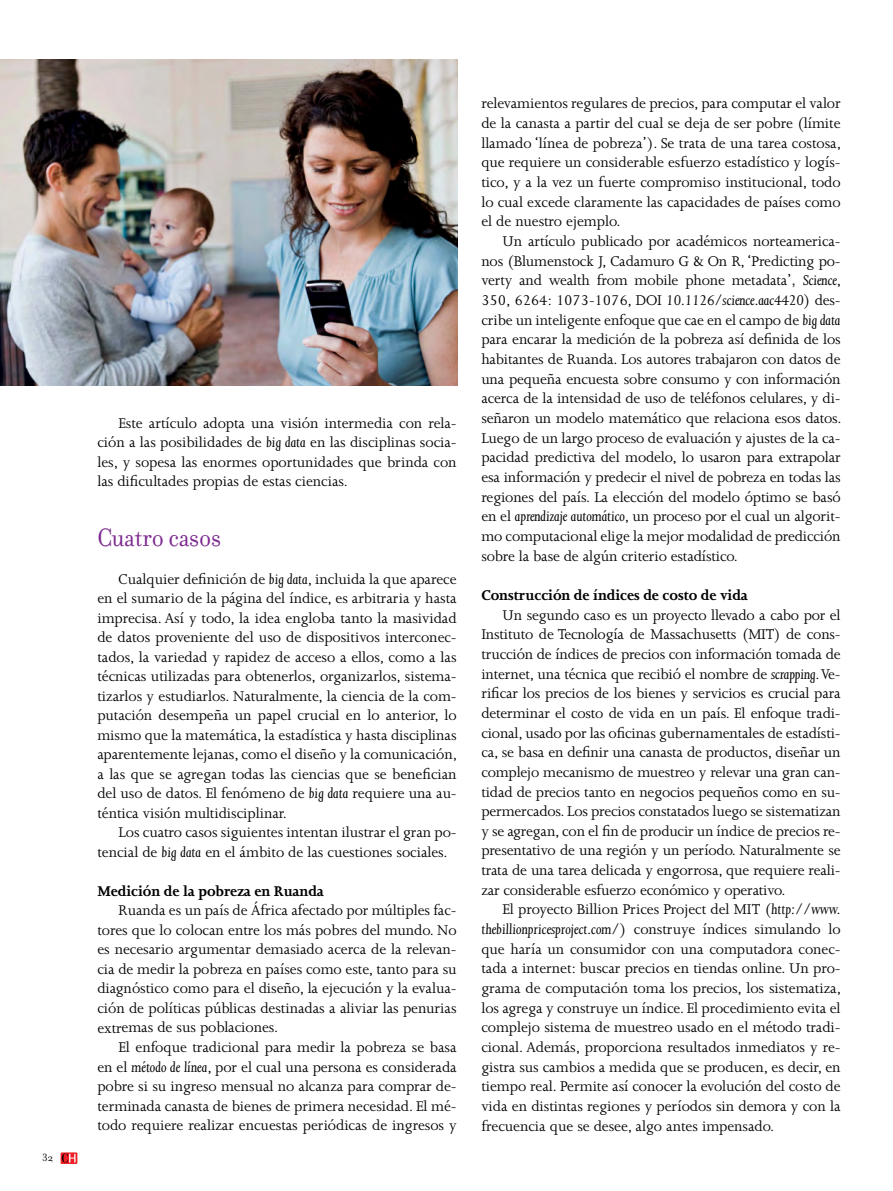
<style>
.page{position:relative;width:893px;height:1191px;background:#fff}
.page>*{position:absolute;margin:0;border:0;box-sizing:border-box;transform-origin:0 0}
.t1{font:27px "Filosofia";letter-spacing:-.005em;color:#7d2a90;scale:.95 1}
.t2{font:16.2px/19.6px "Joanna MT Std";letter-spacing:-.005em;color:#000;text-align:justify}
.t3{font:700 16.2px "Joanna MT Std";letter-spacing:-.005em;color:#000}
.t4{font:11.25px "Filosofia";color:#000}
.s1{font-style:italic}
.s2{font-family:"Arial";color:#2f2f2f}
</style>
<div class="page">
<img style="left:0;top:60px;width:458px;height:325px">
<svg style="left:61px;top:1152px;width:16px;height:12px"></svg>
<svg style="left:62px;top:1153px;width:14px;height:9px"></svg>
<p class="t4" style="left:43px;top:1151px;width:12px">32</p>
<p class="t2" style="left:97px;top:413px;width:361px;text-indent:21px">Este artículo adopta una visión intermedia con rela&shy;ción a las posibilidades de <span class="s1">big data</span> en las disciplinas socia&shy;les, y sopesa las enormes oportunidades que brinda con las dificultades propias de estas ciencias.</p>
<h1 class="t1" style="left:97px;top:523px;width:132px">Cuatro casos</h1>
<p class="t2" style="left:97px;top:569px;width:361px;text-indent:21px">Cualquier definición de <span class="s1">big data</span>, incluida la que aparece en el sumario de la página del índice, es arbitraria y hasta imprecisa. Así y todo, la idea engloba tanto la masividad de datos proveniente del uso de dispositivos interconec&shy;tados, la variedad y rapidez de acceso a ellos, como a las técnicas utilizadas para obtenerlos, organizarlos, sistema&shy;tizarlos y estudiarlos. Naturalmente, la ciencia de la com&shy;putación desempeña un papel crucial en lo anterior, lo mismo que la matemática, la estadística y hasta disciplinas aparentemente lejanas, como el diseño y la comunicación, a las que se agregan todas las ciencias que se benefician del uso de datos. El fenómeno de <span class="s1">big data</span> requiere una au&shy;téntica visión multidisciplinar.</p>
<p class="t2" style="left:97px;top:823px;width:361px;text-indent:21px">Los cuatro casos siguientes intentan ilustrar el gran po&shy;tencial de <span class="s1">big data</span> en el ámbito de las cuestiones sociales.</p>
<p class="t3" style="left:97px;top:882px;width:228px">Medición de la pobreza en Ruanda</p>
<p class="t2" style="left:97px;top:901px;width:361px;text-indent:21px">Ruanda es un país de África afectado por múltiples fac&shy;tores que lo colocan entre los más pobres del mundo. No es necesario argumentar demasiado acerca de la relevan&shy;cia de medir la pobreza en países como este, tanto para su diagnóstico como para el diseño, la ejecución y la evalua&shy;ción de políticas públicas destinadas a aliviar las penurias extremas de sus poblaciones.</p>
<p class="t2" style="left:97px;top:1037px;width:361px;text-indent:21px">El enfoque tradicional para medir la pobreza se basa en el <span class="s1">método de línea</span>, por el cual una persona es considerada pobre si su ingreso mensual no alcanza para comprar de&shy;terminada canasta de bienes de primera necesidad. El mé&shy;todo requiere realizar encuestas periódicas de ingresos y</p>
<p class="t2" style="left:481px;top:94px;width:361px">relevamientos regulares de precios, para computar el valor de la canasta a partir del cual se deja de ser pobre (límite llamado ‘línea de pobreza’). Se trata de una tarea costosa, que requiere un considerable esfuerzo estadístico y logís&shy;tico, y a la vez un fuerte compromiso institucional, todo lo cual excede claramente las capacidades de países como el de nuestro ejemplo.</p>
<p class="t2" style="left:481px;top:231px;width:361px;text-indent:21px">Un artículo publicado por académicos norteamerica&shy;nos (Blumenstock J, Cadamuro G &amp; On R, ‘Predicting po&shy;verty and wealth from mobile phone metadata’<span class="s2">,</span> <span class="s1">Science</span>, 350, 6264: 1073-1076, DOI <span class="s1">10.1126/science.aac4420</span>) des&shy;cribe un inteligente enfoque que cae en el campo de <span class="s1">big data </span>para encarar la medición de la pobreza así definida de los habitantes de Ruanda. Los autores trabajaron con datos de una pequeña encuesta sobre consumo y con información acerca de la intensidad de uso de teléfonos celulares, y di&shy;señaron un modelo matemático que relaciona esos datos.<br>Luego de un largo proceso de evaluación y ajustes de la ca&shy;pacidad predictiva del modelo, lo usaron para extrapolar esa información y predecir el nivel de pobreza en todas las regiones del país. La elección del modelo óptimo se basó en el <span class="s1">aprendizaje automático</span>, un proceso por el cual un algorit&shy;mo computacional elige la mejor modalidad de predicción sobre la base de algún criterio estadístico.</p>
<p class="t3" style="left:481px;top:586px;width:268px">Construcción de índices de costo de vida</p>
<p class="t2" style="left:481px;top:605px;width:361px;text-indent:21px">Un segundo caso es un proyecto llevado a cabo por el Instituto de Tecnología de Massachusetts (MIT) de cons&shy;trucción de índices de precios con información tomada de internet, una técnica que recibió el nombre de <span class="s1">scrapping</span>. Ve&shy;rificar los precios de los bienes y servicios es crucial para determinar el costo de vida en un país. El enfoque tradi&shy;cional, usado por las oficinas gubernamentales de estadísti&shy;ca, se basa en definir una canasta de productos, diseñar un complejo mecanismo de muestreo y relevar una gran can&shy;tidad de precios tanto en negocios pequeños como en su&shy;permercados. Los precios constatados luego se sistematizan y se agregan, con el fin de producir un índice de precios re&shy;presentativo de una región y un período. Naturalmente se trata de una tarea delicada y engorrosa, que requiere reali&shy;zar considerable esfuerzo económico y operativo.</p>
<p class="t2" style="left:481px;top:900px;width:361px;text-indent:21px">El proyecto Billion Prices Project del MIT (<span class="s1">http://www. thebillionpricesproject.com/</span>) construye índices simulando lo que haría un consumidor con una computadora conec&shy;tada a internet: buscar precios en tiendas online. Un pro&shy;grama de computación toma los precios, los sistematiza, los agrega y construye un índice. El procedimiento evita el complejo sistema de muestreo usado en el método tradi&shy;cional. Además, proporciona resultados inmediatos y re&shy;gistra sus cambios a medida que se producen, es decir, en tiempo real. Permite así conocer la evolución del costo de vida en distintas regiones y períodos sin demora y con la frecuencia que se desee, algo antes impensado.</p>
</div>
